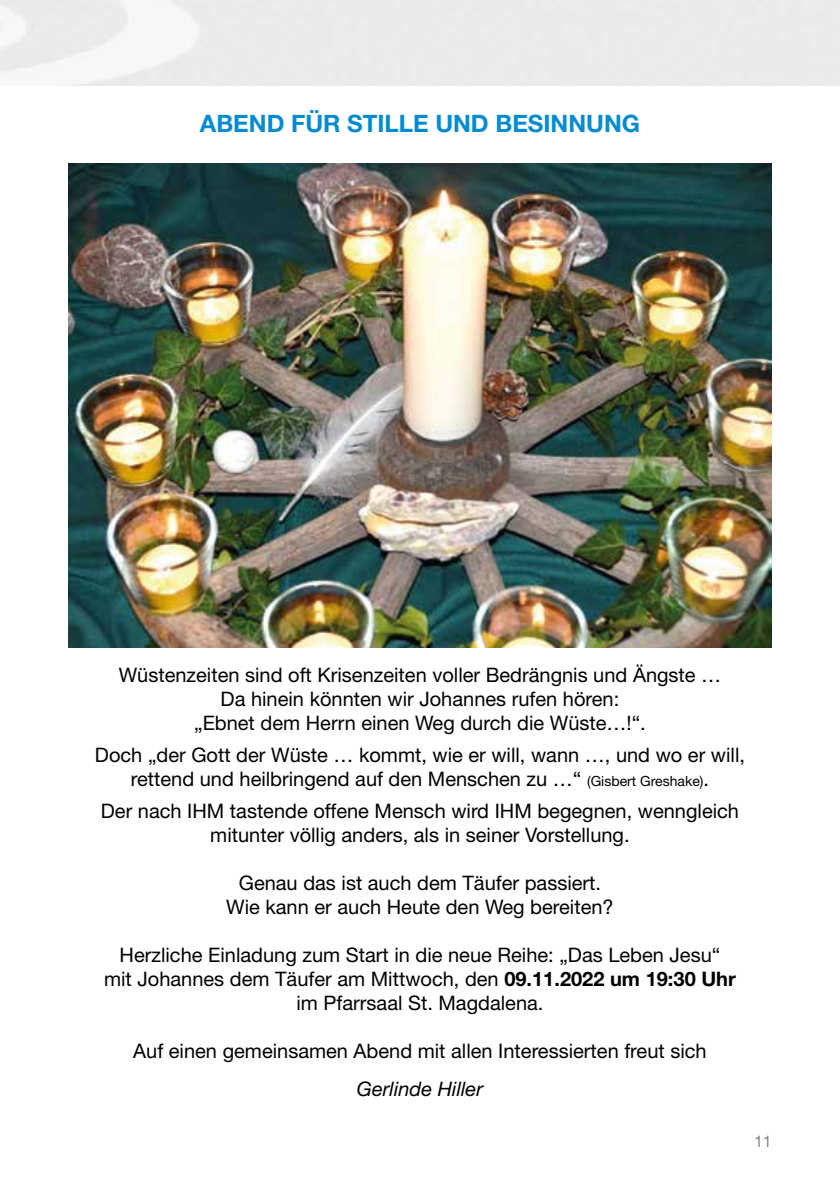
<style>
.page{position:relative;width:840px;height:1191px;background:#fff}
.page>*{position:absolute;margin:0;border:0;box-sizing:border-box;transform-origin:0 0}
.t1{font:700 24px "Helvetica Neue LT";color:#008bd2}
.t2{font:20px/24px "Helvetica Neue LT";color:#000;text-align:center}
.t3{font:italic 20px "Helvetica Neue LT";color:#000}
.t4{font:16px "Helvetica Neue LT";color:#878787}
.s1{font-size:14px}
.s2{font-weight:700}
</style>
<div class="page">
<img style="left:68px;top:163px;width:703px;height:484px">
<p class="t1" style="left:200px;top:109px;width:441px">ABEND FÜR STILLE UND BESINNUNG</p>
<p class="t2" style="left:119px;top:662px;width:603px">Wüstenzeiten sind oft Krisenzeiten voller Bedrängnis und Ängste …<br>Da hinein könnten wir Johannes rufen hören:<br>„Ebnet dem Herrn einen Weg durch die Wüste…!“.</p>
<p class="t2" style="left:95px;top:742px;width:651px">Doch „der Gott der Wüste … kommt, wie er will, wann …, und wo er will, rettend und heilbringend auf den Menschen zu …“ <span class="s1">(Gisbert Greshake)</span>.</p>
<p class="t2" style="left:101px;top:798px;width:639px">Der nach IHM tastende offene Mensch wird IHM begegnen, wenngleich mitunter völlig anders, als in seiner Vorstellung.</p>
<p class="t2" style="left:226px;top:870px;width:389px">Genau das ist auch dem Täufer passiert.<br>Wie kann er auch Heute den Weg bereiten?</p>
<p class="t2" style="left:104px;top:942px;width:633px">Herzliche Einladung zum Start in die neue Reihe: „Das Leben Jesu“ mit Johannes dem Täufer am Mittwoch, den <span class="s2">09.11.2022 um 19:30 Uhr </span>im Pfarrsaal St. Magdalena.</p>
<p class="t2" style="left:133px;top:1038px;width:574px">Auf einen gemeinsamen Abend mit allen Interessierten freut sich</p>
<p class="t3" style="left:357px;top:1077px;width:127px">Gerlinde Hiller</p>
<p class="t4" style="left:753px;top:1131px;width:19px">11</p>
</div>
